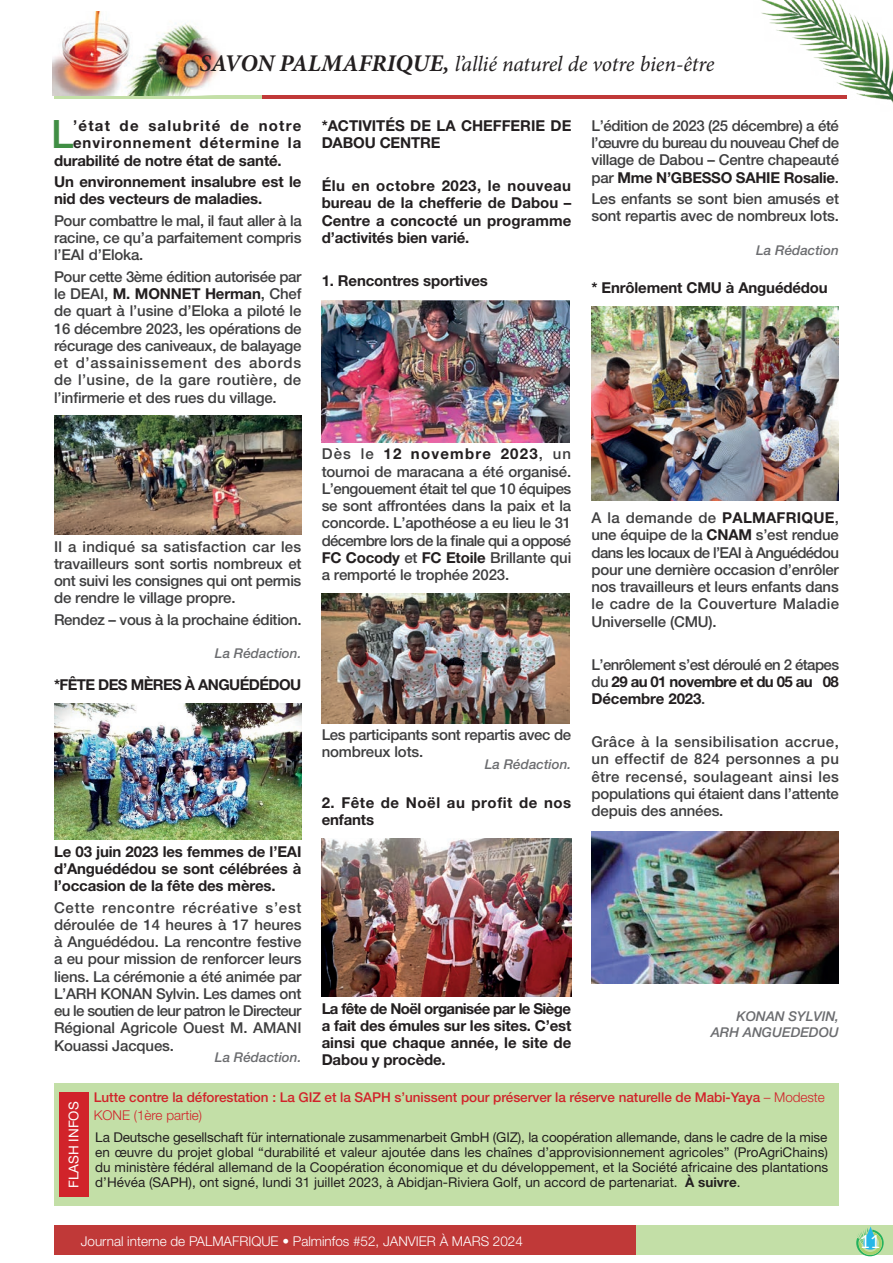
<style>
.page{position:relative;width:893px;height:1263px;background:#fff}
.page>*{position:absolute;margin:0;border:0;box-sizing:border-box;transform-origin:0 0}
.t1{font:500 39.15px "Helvetica Neue LT Pro";color:#408e44}
.t2{font:italic 21.75px "Minion Pro";letter-spacing:-.01em;color:#231f20}
.t3{font:18px "Lato";color:#fff}
.t4{font:500 15px/17.2px "Helvetica Neue LT Pro";letter-spacing:-.015em;color:#3e3e3f;text-align:justify}
.t5{font:700 15px/17.2px "Helvetica Neue LT Pro";letter-spacing:-.01em;color:#231f20;text-align:justify}
.t6{font:700 15px/17.2px "Helvetica Neue LT Pro";letter-spacing:.035em;color:#231f20}
.t7{font:700 15px "Helvetica Neue LT Pro";letter-spacing:.06em;color:#231f20}
.t8{font:700 15px "Helvetica Neue LT Pro";letter-spacing:-.04em;color:#231f20}
.t9{font:700 15px "Helvetica Neue LT Pro";letter-spacing:.08em;color:#231f20}
.t10{font:13.5px/14.9px "Helvetica Neue LT Pro";color:#231f20;text-align:justify}
.t11{font:500 13.5px/18px "Helvetica Neue LT Pro";letter-spacing:-.005em;color:#d1232a}
.t12{font:italic 500 13.5px/16.2px "Helvetica Neue LT Pro";color:#6c6d70;text-align:right}
.t13{font:300 13.5px "Helvetica Neue LT Pro";color:#fff}
.t14{font:13.5px "Helvetica Neue LT Pro";color:#fff}
.s1{font-weight:700;font-size:24px}
.s2{font-weight:700;color:#231f20}
.s3{font-weight:300}
.s4{font-weight:700}
</style>
<div class="page">
<img style="left:753px;top:0;width:140px;height:103px">
<div style="left:636px;top:1225px;width:257px;height:29px;background:#c3dfa7"></div>
<div style="left:54px;top:1225px;width:582px;height:29px;background:#c03938"></div>
<svg style="left:856px;top:1226px;width:28px;height:30px"></svg>
<hr style="left:54px;top:96px;width:209px;height:3px;background:#c3dfa7">
<hr style="left:263px;top:96px;width:584px;height:3px;background:#c03938">
<img style="left:53px;top:11px;width:206px;height:85px">
<img style="left:54px;top:415px;width:247px;height:120px">
<img style="left:54px;top:703px;width:247px;height:136px">
<img style="left:322px;top:300px;width:247px;height:142px">
<img style="left:322px;top:593px;width:247px;height:130px">
<img style="left:322px;top:838px;width:249px;height:158px">
<img style="left:591px;top:306px;width:247px;height:194px">
<img style="left:591px;top:831px;width:247px;height:152px">
<div style="left:54px;top:1083px;width:784px;height:123px;background:#c3dfa7"></div>
<div style="left:59px;top:1092px;width:30px;height:105px;background:#d1232a"></div>
<h2 class="t2" style="left:200px;top:49px;width:517px"><span class="s1">SAVON PALMAFRIQUE,</span> l’allié naturel de votre bien-être</h2>
<h1 class="t1" style="left:51px;top:111px;width:24px">L</h1>
<p class="t9" style="left:73px;top:116px;width:230px">’état de salubrité de notre</p>
<p class="t7" style="left:73px;top:134px;width:230px">environnement détermine la</p>
<p class="t5" style="left:54px;top:151px;width:229px">durabilité de notre état de santé.</p>
<p class="t5" style="left:54px;top:173px;width:249px">Un environnement insalubre est le nid des vecteurs de maladies.</p>
<p class="t4" style="left:54px;top:212px;width:249px">Pour combattre le mal, il faut aller à la racine, ce qu’a parfaitement compris l’EAI d’Eloka.</p>
<p class="t4" style="left:54px;top:268px;width:249px">Pour cette 3ème édition autorisée par le DEAI, <span class="s2">M. MONNET Herman</span>, Chef de quart à l’usine d’Eloka a piloté le 16 décembre 2023, les opérations de récurage des caniveaux, de balayage et d’assainissement des abords de l’usine, de la gare routière, de l’infirmerie et des rues du village.</p>
<p class="t4" style="left:54px;top:538px;width:249px">Il a indiqué sa satisfaction car les travailleurs sont sortis nombreux et ont suivi les consignes qui ont permis de rendre le village propre.</p>
<p class="t4" style="left:54px;top:611px;width:249px">Rendez – vous à la prochaine édition.</p>
<p class="t12" style="left:215px;top:645px;width:88px">La Rédaction.</p>
<p class="t8" style="left:54px;top:676px;width:249px">*FÊTE DES MÈRES À ANGUÉDÉDOU</p>
<p class="t5" style="left:54px;top:842px;width:249px">Le 03 juin 2023 les femmes de l’EAI d’Anguédédou se sont célébrées à l’occasion de la fête des mères.</p>
<p class="t4" style="left:54px;top:898px;width:249px">Cette rencontre récréative s’est déroulée de 14 heures à 17 heures à Anguédédou. La rencontre festive a eu pour mission de renforcer leurs liens. La cérémonie a été animée par L’ARH KONAN Sylvin. Les dames ont eu le soutien de leur patron le Directeur Régional Agricole Ouest M. AMANI Kouassi Jacques.</p>
<p class="t12" style="left:215px;top:1049px;width:88px">La Rédaction.</p>
<p class="t5" style="left:322px;top:117px;width:251px">*ACTIVITÉS DE LA CHEFFERIE DE<br>DABOU CENTRE</p>
<p class="t5" style="left:322px;top:177px;width:251px">Élu en octobre 2023, le nouveau bureau de la chefferie de Dabou – Centre a concocté un programme d’activités bien varié.</p>
<p class="t5" style="left:322px;top:272px;width:168px">1. Rencontres sportives</p>
<p class="t4" style="left:591px;top:117px;width:249px">L’édition de 2023 (25 décembre) a été l’œuvre du bureau du nouveau Chef de village de Dabou – Centre chapeauté par <span class="s2">Mme N’GBESSO SAHIE Rosalie</span>.</p>
<p class="t4" style="left:591px;top:190px;width:249px">Les enfants se sont bien amusés et sont repartis avec de nombreux lots.</p>
<p class="t12" style="left:756px;top:242px;width:84px">La Rédaction</p>
<p class="t5" style="left:591px;top:279px;width:238px">* Enrôlement CMU à Anguédédou</p>
<p class="t4" style="left:322px;top:445px;width:251px">Dès le <span class="s2">12 novembre 2023</span>, un tournoi de maracana a été organisé.<br>L’engouement était tel que 10 équipes se sont affrontées dans la paix et la concorde. L’apothéose a eu lieu le 31 décembre lors de la finale qui a opposé <span class="s2">FC Cocody</span> et <span class="s2">FC Etoile</span> Brillante qui a remporté le trophée 2023.</p>
<p class="t4" style="left:322px;top:726px;width:251px">Les participants sont repartis avec de nombreux lots.</p>
<p class="t12" style="left:485px;top:756px;width:88px">La Rédaction.</p>
<p class="t6" style="left:322px;top:794px;width:251px">2. Fête de Noël au profit de nos enfants</p>
<p class="t4" style="left:591px;top:509px;width:249px">A la demande de <span class="s2">PALMAFRIQUE</span>, une équipe de la <span class="s2">CNAM</span> s’est rendue dans les locaux de l’EAI à Anguédédou pour une dernière occasion d’enrôler nos travailleurs et leurs enfants dans le cadre de la Couverture Maladie Universelle (CMU).</p>
<p class="t4" style="left:591px;top:655px;width:249px">L’enrôlement s’est déroulé en 2 étapes du <span class="s2">29 au 01 novembre et du 05 au 08<br>Décembre 2023</span>.</p>
<p class="t4" style="left:591px;top:733px;width:249px">Grâce à la sensibilisation accrue, un effectif de 824 personnes a pu être recensé, soulageant ainsi les populations qui étaient dans l’attente depuis des années.</p>
<p class="t5" style="left:322px;top:999px;width:251px">La fête de Noël organisée par le Siège a fait des émules sur les sites. C’est ainsi que chaque année, le site de Dabou y procède.</p>
<p class="t12" style="left:711px;top:1008px;width:130px">KONAN SYLVIN,<br>ARH ANGUEDEDOU</p>
<p class="t14" style="left:66px;top:1188px;width:88px;rotate:-90deg">FLASH INFOS</p>
<p class="t11" style="left:94px;top:1088px;width:732px">Lutte contre la déforestation : La GIZ et la SAPH s’unissent pour préserver la réserve naturelle de Mabi-Yaya <span class="s3">– Modeste<br>KONE (1ère partie)</span></p>
<p class="t10" style="left:95px;top:1130px;width:734px">La Deutsche gesellschaft für internationale zusammenarbeit GmbH (GIZ), la coopération allemande, dans le cadre de la mise en œuvre du projet global “durabilité et valeur ajoutée dans les chaînes d’approvisionnement agricoles” (ProAgriChains) du ministère fédéral allemand de la Coopération économique et du développement, et la Société africaine des plantations</p>
<p class="t10" style="left:95px;top:1174px;width:647px">d’Hévéa (SAPH), ont signé, lundi 31 juillet 2023, à Abidjan-Riviera Golf, un accord de partenariat. <span class="s4">À suivre</span>.</p>
<p class="t13" style="left:81px;top:1232px;width:444px">Journal interne de PALMAFRIQUE • Palminfos #52, JANVIER À MARS 2024</p>
<p class="t3" style="left:859px;top:1231px;width:22px">11</p>
</div>
